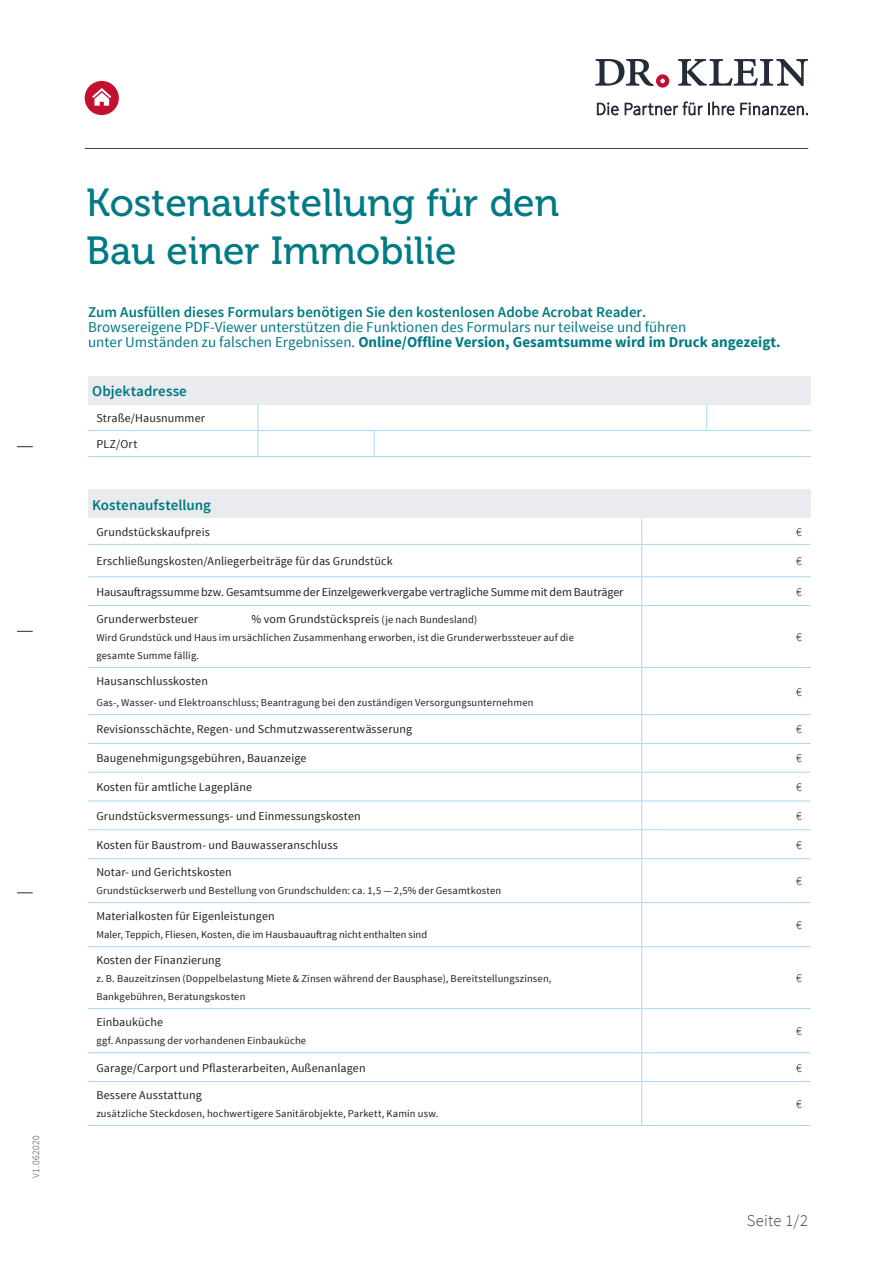
<style>
.page{position:relative;width:893px;height:1263px;background:#fff}
.page>*{position:absolute;margin:0;border:0;box-sizing:border-box;transform-origin:0 0}
.t1{font:39px/48px "Museo 500";color:#007a84}
.t2{font:300 16.5px "Source Sans Pro";letter-spacing:.015em;color:#3e3e3f}
.t3{font:15px/15px "Source Sans Pro";color:#007a84}
.t4{font:600 15px "Source Sans Pro";color:#007a84}
.t5{font:12px/26px "Source Sans Pro";letter-spacing:.01em;color:#231f20}
.t6{font:12px "Source Sans Pro";letter-spacing:-.01em;color:#231f20}
.t7{font:300 12px "Source Sans Pro";color:#231f20}
.t8{font:10.5px/18px "Source Sans Pro";letter-spacing:.015em;color:#231f20}
.t9{font:300 9.75px "Source Sans Pro";letter-spacing:.035em;color:#3e3e3f}
.s1{font-weight:700}
.s2{font-size:10.5px}
</style>
<div class="page">
<svg style="left:17px;top:446px;width:16px;height:1px"></svg>
<svg style="left:17px;top:892px;width:16px;height:1px"></svg>
<svg style="left:17px;top:631px;width:16px;height:1px"></svg>
<hr style="left:85px;top:148px;width:723px;height:1px;background:#3a4250">
<svg style="left:595px;top:59px;width:74px;height:29px"></svg>
<svg style="left:678px;top:59px;width:130px;height:27px"></svg>
<svg style="left:597px;top:103px;width:21px;height:12px"></svg>
<svg style="left:625px;top:102px;width:109px;height:13px"></svg>
<svg style="left:740px;top:103px;width:68px;height:12px"></svg>
<div style="left:85px;top:81px;width:34px;height:34px;background:#c3102f;border-radius:50%"></div>
<svg style="left:92px;top:88px;width:19px;height:18px"></svg>
<div style="left:88px;top:490px;width:722px;height:28px;background:#e9ebee"></div>
<svg style="left:641px;top:518px;width:1px;height:26px"></svg>
<hr style="left:88px;top:544px;width:554px;height:1px;background:#a9d7f1">
<hr style="left:642px;top:544px;width:168px;height:1px;background:#a9d7f1">
<hr style="left:641px;top:545px;width:1px;height:31px;background:#a9d7f1">
<hr style="left:88px;top:576px;width:554px;height:1px;background:#a9d7f1">
<hr style="left:642px;top:576px;width:168px;height:1px;background:#a9d7f1">
<svg style="left:641px;top:577px;width:1px;height:28px"></svg>
<hr style="left:88px;top:605px;width:554px;height:1px;background:#a9d7f1">
<hr style="left:642px;top:605px;width:168px;height:1px;background:#a9d7f1">
<hr style="left:641px;top:606px;width:1px;height:61px;background:#a9d7f1">
<hr style="left:88px;top:667px;width:554px;height:1px;background:#a9d7f1">
<hr style="left:642px;top:667px;width:168px;height:1px;background:#a9d7f1">
<hr style="left:641px;top:668px;width:1px;height:46px;background:#a9d7f1">
<hr style="left:88px;top:714px;width:554px;height:1px;background:#a9d7f1">
<hr style="left:642px;top:714px;width:168px;height:1px;background:#a9d7f1">
<hr style="left:88px;top:743px;width:554px;height:1px;background:#a9d7f1">
<hr style="left:642px;top:743px;width:168px;height:1px;background:#a9d7f1">
<hr style="left:88px;top:772px;width:554px;height:1px;background:#a9d7f1">
<hr style="left:642px;top:772px;width:168px;height:1px;background:#a9d7f1">
<hr style="left:88px;top:801px;width:554px;height:1px;background:#a9d7f1">
<hr style="left:642px;top:801px;width:168px;height:1px;background:#a9d7f1">
<hr style="left:88px;top:829px;width:554px;height:1px;background:#a9d7f1">
<hr style="left:642px;top:829px;width:168px;height:1px;background:#a9d7f1">
<svg style="left:641px;top:715px;width:1px;height:143px"></svg>
<hr style="left:88px;top:858px;width:554px;height:1px;background:#a9d7f1">
<hr style="left:642px;top:858px;width:168px;height:1px;background:#a9d7f1">
<hr style="left:641px;top:859px;width:1px;height:43px;background:#a9d7f1">
<hr style="left:88px;top:902px;width:554px;height:1px;background:#a9d7f1">
<hr style="left:642px;top:902px;width:168px;height:1px;background:#a9d7f1">
<hr style="left:641px;top:903px;width:1px;height:43px;background:#a9d7f1">
<hr style="left:88px;top:946px;width:554px;height:1px;background:#a9d7f1">
<hr style="left:642px;top:946px;width:168px;height:1px;background:#a9d7f1">
<hr style="left:641px;top:947px;width:1px;height:61px;background:#a9d7f1">
<hr style="left:88px;top:1008px;width:554px;height:1px;background:#a9d7f1">
<hr style="left:642px;top:1008px;width:168px;height:1px;background:#a9d7f1">
<hr style="left:641px;top:1009px;width:1px;height:43px;background:#a9d7f1">
<hr style="left:88px;top:1052px;width:554px;height:1px;background:#a9d7f1">
<hr style="left:642px;top:1052px;width:168px;height:1px;background:#a9d7f1">
<svg style="left:641px;top:1053px;width:1px;height:28px"></svg>
<hr style="left:88px;top:1081px;width:554px;height:1px;background:#a9d7f1">
<hr style="left:642px;top:1081px;width:168px;height:1px;background:#a9d7f1">
<hr style="left:641px;top:1082px;width:1px;height:43px;background:#a9d7f1">
<hr style="left:88px;top:1125px;width:554px;height:1px;background:#a9d7f1">
<hr style="left:642px;top:1125px;width:168px;height:1px;background:#a9d7f1">
<div style="left:88px;top:376px;width:723px;height:29px;background:#e9ebee"></div>
<svg style="left:706px;top:404px;width:1px;height:26px"></svg>
<hr style="left:88px;top:430px;width:170px;height:1px;background:#a9d7f1">
<hr style="left:258px;top:430px;width:116px;height:1px;background:#a9d7f1">
<svg style="left:258px;top:404px;width:1px;height:52px"></svg>
<hr style="left:374px;top:430px;width:333px;height:1px;background:#a9d7f1">
<svg style="left:374px;top:431px;width:1px;height:25px"></svg>
<hr style="left:707px;top:430px;width:104px;height:1px;background:#a9d7f1">
<hr style="left:88px;top:456px;width:170px;height:1px;background:#a9d7f1">
<hr style="left:258px;top:456px;width:116px;height:1px;background:#a9d7f1">
<hr style="left:374px;top:456px;width:333px;height:1px;background:#a9d7f1">
<hr style="left:707px;top:456px;width:104px;height:1px;background:#a9d7f1">
<p class="t9" style="left:30px;top:1178px;width:44px;rotate:-90deg">V1.062020</p>
<h1 class="t1" style="left:86px;top:179px;width:475px">Kostenaufstellung für den<br>Bau einer Immobilie</h1>
<h3 class="t4" style="left:88px;top:303px;width:560px">Zum Ausfüllen dieses Formulars benötigen Sie den kostenlosen Adobe Acrobat Reader.</h3>
<h3 class="t3" style="left:88px;top:320px;width:694px">Browsereigene PDF-Viewer unterstützen die Funktionen des Formulars nur teilweise und führen<br>unter Umständen zu falschen Ergebnissen. <span class="s1">Online/Offline Version, Gesamtsumme wird im Druck angezeigt.</span></h3>
<h3 class="t4" style="left:92px;top:381px;width:96px">Objektadresse</h3>
<p class="t5" style="left:96px;top:405px;width:110px">Straße/Hausnummer<br>PLZ/Ort</p>
<h3 class="t4" style="left:92px;top:495px;width:120px">Kostenaufstellung</h3>
<p class="t5" style="left:96px;top:519px;width:115px">Grundstückskaufpreis</p>
<p class="t7" style="left:796px;top:525px;width:7px">€</p>
<p class="t5" style="left:96px;top:548px;width:298px">Erschließungskosten/Anliegerbeiträge für das Grundstück</p>
<p class="t7" style="left:796px;top:554px;width:7px">€</p>
<p class="t6" style="left:96px;top:584px;width:529px">Hausauftragssumme bzw. Gesamtsumme der Einzelgewerkvergabe vertragliche Summe mit dem Bauträger</p>
<p class="t7" style="left:796px;top:584px;width:7px">€</p>
<p class="t5" style="left:96px;top:606px;width:103px">Grunderwerbsteuer</p>
<p class="t5" style="left:251px;top:606px;width:227px">% vom Grundstückspreis <span class="s2">(je nach Bundesland)</span></p>
<p class="t8" style="left:96px;top:629px;width:479px">Wird Grundstück und Haus im ursächlichen Zusammenhang erworben, ist die Grunderwerbssteuer auf die gesamte Summe fällig.</p>
<p class="t7" style="left:796px;top:630px;width:7px">€</p>
<p class="t5" style="left:96px;top:668px;width:113px">Hausanschlusskosten</p>
<p class="t8" style="left:96px;top:694px;width:439px">Gas-, Wasser- und Elektroanschluss; Beantragung bei den zuständigen Versorgungsunternehmen</p>
<p class="t7" style="left:796px;top:684px;width:7px">€</p>
<p class="t5" style="left:96px;top:717px;width:317px">Revisionsschächte, Regen- und Schmutzwasserentwässerung</p>
<p class="t7" style="left:796px;top:722px;width:7px">€</p>
<p class="t5" style="left:96px;top:745px;width:212px">Baugenehmigungsgebühren, Bauanzeige</p>
<p class="t7" style="left:796px;top:751px;width:7px">€</p>
<p class="t5" style="left:96px;top:774px;width:157px">Kosten für amtliche Lagepläne</p>
<p class="t7" style="left:796px;top:780px;width:7px">€</p>
<p class="t5" style="left:96px;top:803px;width:266px">Grundstücksvermessungs- und Einmessungskosten</p>
<p class="t7" style="left:796px;top:809px;width:7px">€</p>
<p class="t5" style="left:96px;top:832px;width:243px">Kosten für Baustrom- und Bauwasseranschluss</p>
<p class="t7" style="left:796px;top:837px;width:7px">€</p>
<p class="t5" style="left:96px;top:859px;width:137px">Notar- und Gerichtskosten</p>
<p class="t8" style="left:96px;top:882px;width:406px">Grundstückserwerb und Bestellung von Grundschulden: ca. 1,5 ― 2,5% der Gesamtkosten</p>
<p class="t7" style="left:796px;top:874px;width:7px">€</p>
<p class="t5" style="left:96px;top:903px;width:180px">Materialkosten für Eigenleistungen</p>
<p class="t8" style="left:96px;top:926px;width:332px">Maler, Teppich, Fliesen, Kosten, die im Hausbauauftrag nicht enthalten sind</p>
<p class="t7" style="left:796px;top:918px;width:7px">€</p>
<p class="t5" style="left:96px;top:947px;width:126px">Kosten der Finanzierung</p>
<p class="t8" style="left:96px;top:970px;width:457px">z. B. Bauzeitzinsen (Doppelbelastung Miete &amp; Zinsen während der Bausphase), Bereitstellungszinsen,<br>Bankgebühren, Beratungskosten</p>
<p class="t7" style="left:796px;top:971px;width:7px">€</p>
<p class="t5" style="left:96px;top:1009px;width:68px">Einbauküche</p>
<p class="t8" style="left:96px;top:1032px;width:211px">ggf. Anpassung der vorhandenen Einbauküche</p>
<p class="t7" style="left:796px;top:1024px;width:7px">€</p>
<p class="t5" style="left:96px;top:1055px;width:271px">Garage/Carport und Pflasterarbeiten, Außenanlagen</p>
<p class="t7" style="left:796px;top:1060px;width:7px">€</p>
<p class="t5" style="left:96px;top:1082px;width:107px">Bessere Ausstattung</p>
<p class="t8" style="left:96px;top:1105px;width:344px">zusätzliche Steckdosen, hochwertigere Sanitärobjekte, Parkett, Kamin usw.</p>
<p class="t7" style="left:796px;top:1097px;width:7px">€</p>
<h2 class="t2" style="left:747px;top:1210px;width:63px">Seite 1/2</h2>
</div>
